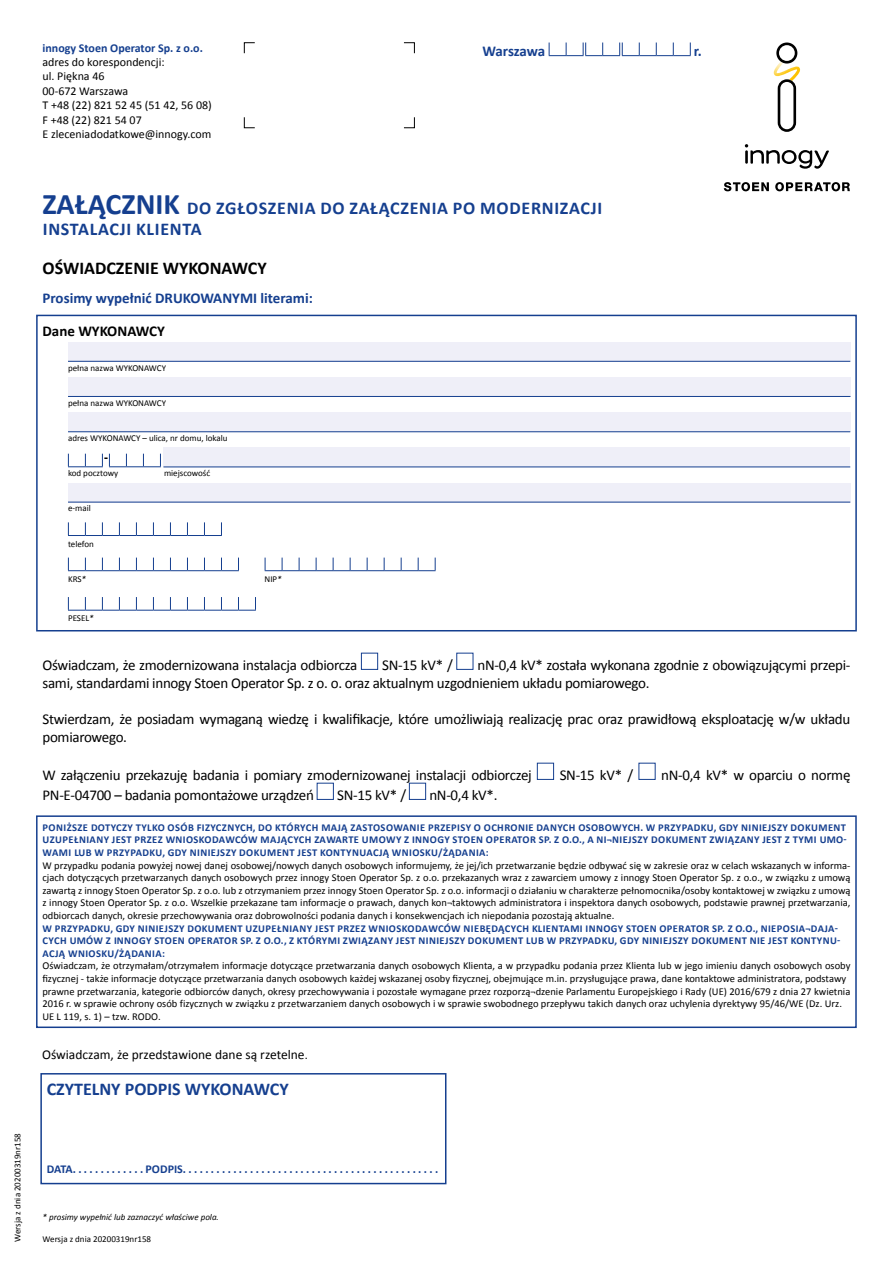
<style>
.page{position:relative;width:893px;height:1263px;background:#fff}
.page>*{position:absolute;margin:0;border:0;box-sizing:border-box;transform-origin:0 0}
.t1{font:700 18px/21.6px "Calibri";letter-spacing:.04em;color:#153f8f}
.t2{font:700 18px "Calibri";color:#153f8f}
.t3{font:700 18px "Calibri";color:#000}
.t4{font:15px/18px "Calibri";letter-spacing:-.02em;color:#000}
.t5{font:700 15px "Calibri";color:#153f8f}
.t6{font:700 15px "Calibri";color:#000}
.t7{font:13.5px "Calibri";color:#000}
.t8{font:12px/14.4px "Calibri";color:#000}
.t9{font:700 12px "Calibri";color:#153f8f}
.t10{font:10.5px/12.6px "Calibri";color:#000;text-align:justify}
.t11{font:700 10.5px/12.6px "Calibri";letter-spacing:.04em;color:#153f8f;text-align:justify}
.t12{font:9px "Calibri";color:#000}
.t13{font:italic 9px "Calibri";color:#000}
.s1{font-size:30px}
.s2{font-style:italic}
.s3{font-size:12px}
</style>
<div class="page">
<div style="left:68px;top:342px;width:782px;height:19px;background:#efeff8"></div>
<hr style="left:68px;top:361px;width:782px;height:1px;background:#153f8f">
<div style="left:68px;top:377px;width:782px;height:19px;background:#efeff8"></div>
<hr style="left:68px;top:396px;width:782px;height:1px;background:#153f8f">
<div style="left:68px;top:413px;width:782px;height:19px;background:#efeff8"></div>
<hr style="left:68px;top:431px;width:782px;height:1px;background:#153f8f">
<svg style="left:68px;top:454px;width:93px;height:13px"></svg>
<div style="left:163px;top:448px;width:687px;height:19px;background:#efeff8"></div>
<hr style="left:163px;top:467px;width:687px;height:1px;background:#153f8f">
<div style="left:68px;top:483px;width:782px;height:19px;background:#efeff8"></div>
<hr style="left:68px;top:502px;width:782px;height:1px;background:#153f8f">
<svg style="left:68px;top:522px;width:154px;height:14px"></svg>
<svg style="left:68px;top:558px;width:171px;height:13px"></svg>
<svg style="left:265px;top:558px;width:171px;height:13px"></svg>
<svg style="left:68px;top:597px;width:188px;height:14px"></svg>
<div style="left:40px;top:1073px;width:406px;height:111px;border:2px solid #153f8f"></div>
<div style="left:361px;top:653px;width:17px;height:17px;border:1px solid #153f8f"></div>
<div style="left:456px;top:653px;width:17px;height:17px;border:1px solid #153f8f"></div>
<div style="left:537px;top:763px;width:17px;height:17px;border:1px solid #153f8f"></div>
<div style="left:317px;top:783px;width:17px;height:17px;border:1px solid #153f8f"></div>
<div style="left:409px;top:783px;width:17px;height:17px;border:1px solid #153f8f"></div>
<div style="left:36px;top:315px;width:821px;height:316px;border:2px solid #153f8f"></div>
<svg style="left:244px;top:42px;width:171px;height:86px"></svg>
<svg style="left:724px;top:182px;width:45px;height:9px"></svg>
<svg style="left:775px;top:182px;width:75px;height:9px"></svg>
<svg style="left:745px;top:144px;width:84px;height:25px"></svg>
<svg style="left:774px;top:43px;width:26px;height:89px"></svg>
<div style="left:36px;top:815px;width:821px;height:213px;border:2px solid #153f8f"></div>
<svg style="left:549px;top:43px;width:142px;height:13px"></svg>
<p class="t9" style="left:43px;top:40px;width:162px">innogy Stoen Operator Sp. z o.o.</p>
<p class="t8" style="left:43px;top:55px;width:171px">adres do korespondencji:<br>ul. Piękna 46<br>00-672 Warszawa<br>T +48 (22) 821 52 45 (51 42, 56 08)<br>F +48 (22) 821 54 07<br>E zleceniadodatkowe@innogy.com</p>
<h2 class="t5" style="left:482px;top:42px;width:64px">Warszawa</h2>
<h2 class="t5" style="left:694px;top:42px;width:10px">r.</h2>
<p class="t12" style="left:12px;top:1242px;width:110px;rotate:-90deg">Wersja z dnia 20200319nr158</p>
<h1 class="t1" style="left:43px;top:197px;width:561px"><span class="s1">ZAŁĄCZNIK</span> DO ZGŁOSZENIA DO ZAŁĄCZENIA PO MODERNIZACJI<br>INSTALACJI KLIENTA</h1>
<h1 class="t3" style="left:43px;top:257px;width:226px">OŚWIADCZENIE WYKONAWCY</h1>
<h2 class="t5" style="left:43px;top:289px;width:272px">Prosimy wypełnić DRUKOWANYMI literami:</h2>
<h2 class="t6" style="left:43px;top:321px;width:124px">Dane WYKONAWCY</h2>
<p class="t12" style="left:68px;top:362px;width:100px">pełna nazwa WYKONAWCY</p>
<p class="t12" style="left:68px;top:397px;width:100px">pełna nazwa WYKONAWCY</p>
<p class="t12" style="left:68px;top:432px;width:161px">adres WYKONAWCY – ulica, nr domu, lokalu</p>
<p class="t12" style="left:68px;top:468px;width:52px">kod pocztowy</p>
<p class="t12" style="left:164px;top:468px;width:48px">miejscowość</p>
<p class="t12" style="left:68px;top:503px;width:24px">e-mail</p>
<p class="t12" style="left:68px;top:538px;width:27px">telefon</p>
<p class="t12" style="left:68px;top:573px;width:20px">KRS<span class="s2">*</span></p>
<p class="t12" style="left:265px;top:573px;width:19px">NIP<span class="s2">*</span></p>
<p class="t12" style="left:68px;top:613px;width:27px">PESEL<span class="s2">*</span></p>
<h2 class="t4" style="left:43px;top:656px;width:316px">Oświadczam, że zmodernizowana instalacja odbiorcza</h2>
<h2 class="t4" style="left:382px;top:656px;width:72px">SN-15 kV* /</h2>
<h2 class="t4" style="left:43px;top:656px;width:809px;text-indent:435px">nN-0,4 kV* została wykonana zgodnie z obowiązującymi przepi&shy;sami, standardami innogy Stoen Operator Sp. z o. o. oraz aktualnym uzgodnieniem układu pomiarowego.</h2>
<h2 class="t4" style="left:42px;top:710px;width:809px">Stwierdzam, że posiadam wymaganą wiedzę i kwalifikacje, które umożliwiają realizację prac oraz prawidłową eksploatację w/w układu pomiarowego.</h2>
<h2 class="t4" style="left:42px;top:766px;width:491px">W załączeniu przekazuję badania i pomiary zmodernizowanej instalacji odbiorczej</h2>
<h2 class="t4" style="left:560px;top:766px;width:75px">SN-15 kV* /</h2>
<h2 class="t4" style="left:661px;top:766px;width:191px">nN-0,4 kV* w oparciu o normę</h2>
<h2 class="t4" style="left:43px;top:786px;width:273px">PN-E-04700 – badania pomontażowe urządzeń</h2>
<h2 class="t4" style="left:337px;top:786px;width:71px">SN-15 kV* /</h2>
<h2 class="t4" style="left:429px;top:786px;width:70px">nN-0,4 kV*.</h2>
<p class="t11" style="left:43px;top:821px;width:806px">PONIŻSZE DOTYCZY TYLKO OSÓB FIZYCZNYCH, DO KTÓRYCH MAJĄ ZASTOSOWANIE PRZEPISY O OCHRONIE DANYCH OSOBOWYCH. W PRZYPADKU, GDY NINIEJSZY DOKUMENT UZUPEŁNIANY JEST PRZEZ WNIOSKODAWCÓW MAJĄCYCH ZAWARTE UMOWY Z INNOGY STOEN OPERATOR SP. Z O.O., A NI¬NIEJSZY DOKUMENT ZWIĄZANY JEST Z TYMI UMO-WAMI LUB W PRZYPADKU, GDY NINIEJSZY DOKUMENT JEST KONTYNUACJĄ WNIOSKU/ŻĄDANIA:</p>
<p class="t10" style="left:42px;top:859px;width:810px">W przypadku podania powyżej nowej danej osobowej/nowych danych osobowych informujemy, że jej/ich przetwarzanie będzie odbywać się w zakresie oraz w celach wskazanych w informa&shy;cjach dotyczących przetwarzanych danych osobowych przez innogy Stoen Operator Sp. z o.o. przekazanych wraz z zawarciem umowy z innogy Stoen Operator Sp. z o.o., w związku z umową zawartą z innogy Stoen Operator Sp. z o.o. lub z otrzymaniem przez innogy Stoen Operator Sp. z o.o. informacji o działaniu w charakterze pełnomocnika/osoby kontaktowej w związku z umową z innogy Stoen Operator Sp. z o.o. Wszelkie przekazane tam informacje o prawach, danych kon¬taktowych administratora i inspektora danych osobowych, podstawie prawnej przetwarzania, odbiorcach danych, okresie przechowywania oraz dobrowolności podania danych i konsekwencjach ich niepodania pozostają aktualne.</p>
<p class="t11" style="left:43px;top:922px;width:799px;text-align:left">W PRZYPADKU, GDY NINIEJSZY DOKUMENT UZUPEŁNIANY JEST PRZEZ WNIOSKODAWCÓW NIEBĘDĄCYCH KLIENTAMI INNOGY STOEN OPERATOR SP. Z O.O., NIEPOSIA¬DAJA-<br>CYCH UMÓW Z INNOGY STOEN OPERATOR SP. Z O.O., Z KTÓRYMI ZWIĄZANY JEST NINIEJSZY DOKUMENT LUB W PRZYPADKU, GDY NINIEJSZY DOKUMENT NIE JEST KONTYNU-<br>ACJĄ WNIOSKU/ŻĄDANIA:</p>
<p class="t10" style="left:42px;top:959px;width:809px;text-align:left">Oświadczam, że otrzymałam/otrzymałem informacje dotyczące przetwarzania danych osobowych Klienta, a w przypadku podania przez Klienta lub w jego imieniu danych osobowych osoby fizycznej - także informacje dotyczące przetwarzania danych osobowych każdej wskazanej osoby fizycznej, obejmujące m.in. przysługujące prawa, dane kontaktowe administratora, podstawy prawne przetwarzania, kategorie odbiorców danych, okresy przechowywania i pozostałe wymagane przez rozporzą¬dzenie Parlamentu Europejskiego i Rady (UE) 2016/679 z dnia 27 kwietnia 2016 r. w sprawie ochrony osób fizycznych w związku z przetwarzaniem danych osobowych i w sprawie swobodnego przepływu takich danych oraz uchylenia dyrektywy 95/46/WE (Dz. Urz.<br>UE L 119, s. 1) – tzw. RODO.</p>
<p class="t7" style="left:42px;top:1046px;width:267px">Oświadczam, że przedstawione dane są rzetelne<span class="s3">.</span></p>
<h1 class="t2" style="left:47px;top:1077px;width:243px">CZYTELNY PODPIS WYKONAWCY</h1>
<p class="t9" style="left:47px;top:1162px;width:393px">DATA.............PODPIS..............................................</p>
<p class="t13" style="left:43px;top:1211px;width:178px">* prosimy wypełnić lub zaznaczyć właściwe pola.</p>
<p class="t12" style="left:43px;top:1233px;width:110px">Wersja z dnia 20200319nr158</p>
</div>
